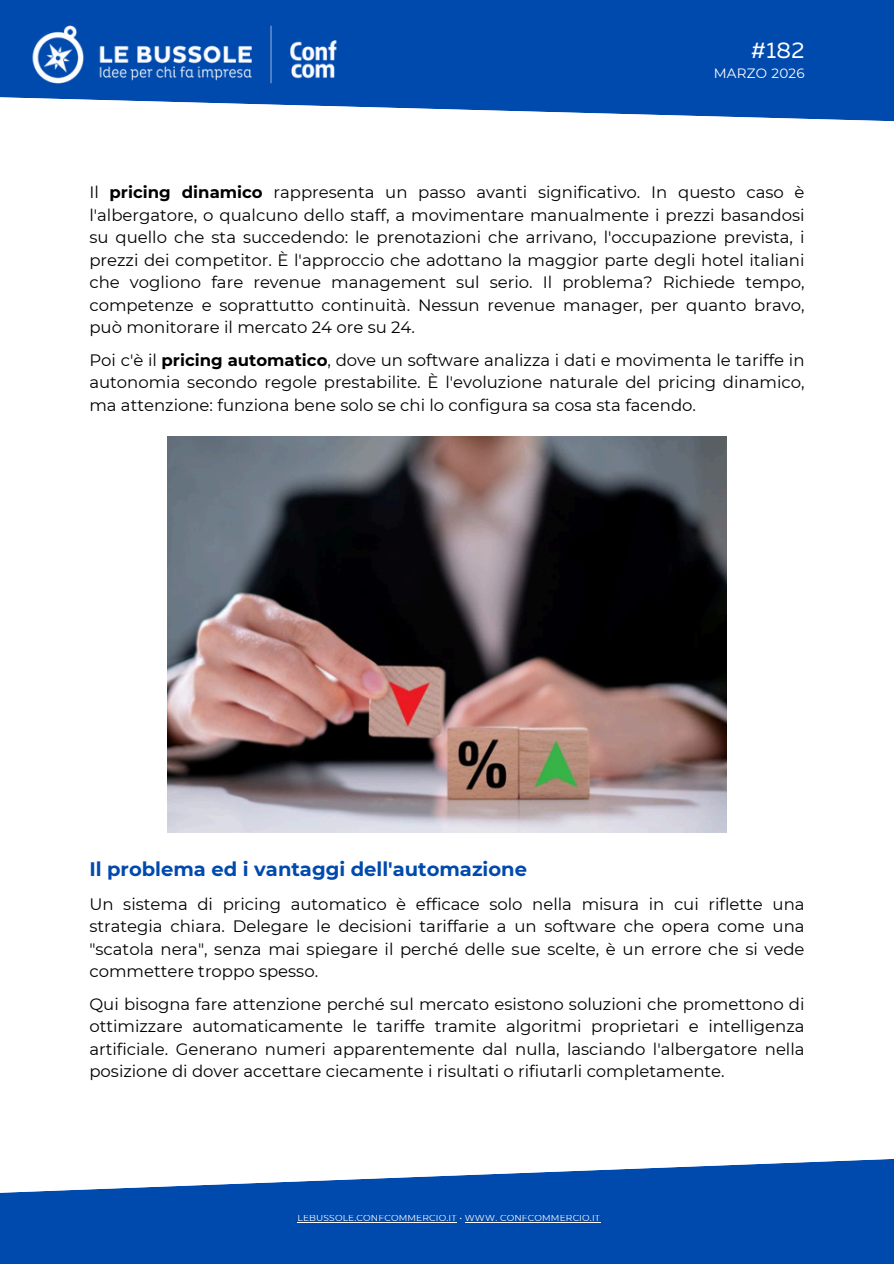
<style>
.page{position:relative;width:894px;height:1264px;background:#fff}
.page>*{position:absolute;margin:0;border:0;box-sizing:border-box;transform-origin:0 0}
.t1{font:22.5px "Muller";color:#fff}
.t2{font:21px "Muller";color:#fff}
.t3{font:700 19.5px "Montserrat";color:#004aad}
.t4{font:16.5px/22.5px "Montserrat";color:#000;text-align:justify}
.t5{font:13.5px "Montserrat";letter-spacing:.02em;color:#fff}
.t6{font:12px "Montserrat";letter-spacing:.02em;color:#fff}
.t7{font:9px "Montserrat";letter-spacing:.02em;color:#fff}
.s1{font-weight:700}
</style>
<div class="page">
<svg style="left:0;top:1159px;width:893px;height:104px;fill:#004aad"></svg>
<svg style="left:0;top:0;width:893px;height:122px;background:#2463b8"></svg>
<hr style="left:297px;top:1222px;width:159px;height:1px;background:#fff">
<hr style="left:464px;top:1222px;width:136px;height:1px;background:#fff">
<img style="left:13px;top:13px;width:343px;height:84px">
<img style="left:167px;top:436px;width:559px;height:396px">
<h1 class="t1" style="left:751px;top:41px;width:55px">#182</h1>
<p class="t5" style="left:713px;top:64px;width:92px">MARZO 2026</p>
<p class="t2" style="left:779px;top:41px;width:26px">35</p>
<p class="t6" style="left:707px;top:63px;width:98px">FEBBRAIO 2021</p>
<p class="t2" style="left:748px;top:41px;width:58px">#049</p>
<p class="t6" style="left:719px;top:63px;width:87px">GIUGNO 2022</p>
<p class="t4" style="left:89px;top:181px;width:716px">Il <span class="s1">pricing dinamico</span> rappresenta un passo avanti significativo. In questo caso è l'albergatore, o qualcuno dello staff, a movimentare manualmente i prezzi basandosi su quello che sta succedendo: le prenotazioni che arrivano, l'occupazione prevista, i prezzi dei competitor. È l'approccio che adottano la maggior parte degli hotel italiani che vogliono fare revenue management sul serio. Il problema? Richiede tempo, competenze e soprattutto continuità. Nessun revenue manager, per quanto bravo, può monitorare il mercato 24 ore su 24.</p>
<p class="t4" style="left:89px;top:348px;width:716px">Poi c'è il <span class="s1">pricing automatico</span>, dove un software analizza i dati e movimenta le tariffe in autonomia secondo regole prestabilite. È l'evoluzione naturale del pricing dinamico, ma attenzione: funziona bene solo se chi lo configura sa cosa sta facendo.</p>
<p class="t3" style="left:89px;top:856px;width:439px">Il problema ed i vantaggi dell'automazione</p>
<p class="t4" style="left:89px;top:892px;width:716px">Un sistema di pricing automatico è efficace solo nella misura in cui riflette una strategia chiara. Delegare le decisioni tariffarie a un software che opera come una "scatola nera", senza mai spiegare il perché delle sue scelte, è un errore che si vede commettere troppo spesso.</p>
<p class="t4" style="left:89px;top:992px;width:716px">Qui bisogna fare attenzione perché sul mercato esistono soluzioni che promettono di ottimizzare automaticamente le tariffe tramite algoritmi proprietari e intelligenza artificiale. Generano numeri apparentemente dal nulla, lasciando l'albergatore nella posizione di dover accettare ciecamente i risultati o rifiutarli completamente.</p>
<p class="t7" style="left:297px;top:1212px;width:304px">LEBUSSOLE.CONFCOMMERCIO.IT • WWW. CONFCOMMERCIO.IT</p>
</div>
